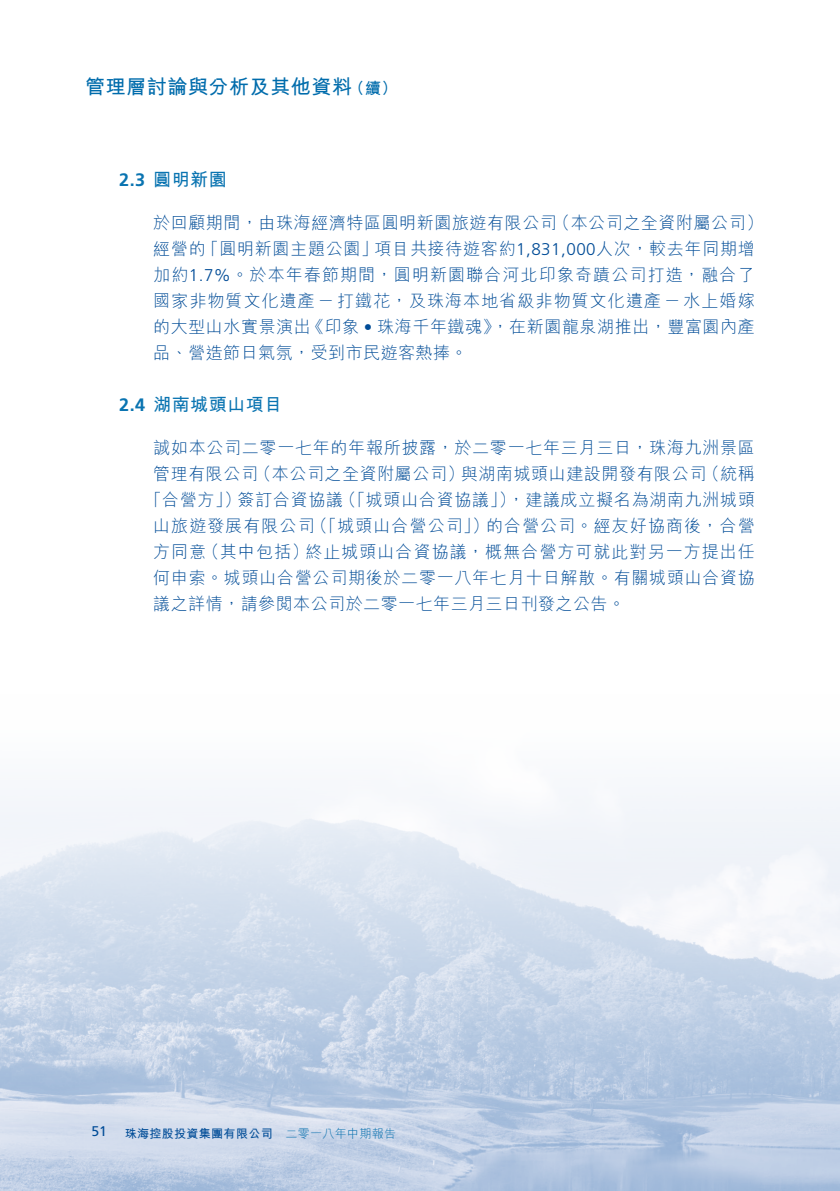
<style>
.page{position:relative;width:840px;height:1191px;background:#fff}
.page>*{position:absolute;margin:0;border:0;box-sizing:border-box;transform-origin:0 0}
.t1{font:700 20px "M Hei HK";letter-spacing:.03em;color:#006cac}
.t2{font:700 18px "M Hei HK";letter-spacing:.03em;color:#0a74b1}
.t3{font:300 17px/26px "M Hei HK";letter-spacing:.04em;color:#004c97}
.t4{font:300 17px "M Hei HK";letter-spacing:.06em;color:#004c97}
.t5{font:14px "Frutiger LT Std";color:#004c97}
.t6{font:700 12px "M Hei HK";letter-spacing:.03em;color:#004c97}
.s1{font-size:16px}
.s2{font-family:"Frutiger LT Std"}
.s3{font-weight:300;color:#006cac}
</style>
<div class="page">
<img style="left:0;top:791px;width:839px;height:400px">
<p class="t1" style="left:85px;top:73px;width:314px">管理層討論與分析及其他資料<span class="s1">（續）</span></p>
<p class="t2" style="left:119px;top:166px;width:109px"><span class="s2">2.3</span> 圓明新園</p>
<p class="t3" style="left:153px;top:209px;width:611px">於回顧期間，由珠海經濟特區圓明新園旅遊有限公司（本公司之全資附屬公司）經營的「圓明新園主題公園」項目共接待遊客約<span class="s2">1,831,000</span>人次，較去年同期增加約<span class="s2">1.7%</span>。於本年春節期間，圓明新園聯合河北印象奇蹟公司打造，融合了國家非物質文化遺產－打鐵花，及珠海本地省級非物質文化遺產－水上婚嫁的大型山水實景演出《印象 <span class="s2">•</span> 珠海千年鐵魂》，在新園龍泉湖推出，豐富園內產品、營造節日氣氛，受到市民遊客熱捧。</p>
<p class="t2" style="left:119px;top:391px;width:165px"><span class="s2">2.4</span> 湖南城頭山項目</p>
<p class="t3" style="left:153px;top:434px;width:603px">誠如本公司二零一七年的年報所披露，於二零一七年三月三日，珠海九洲景區</p>
<p class="t3" style="left:153px;top:460px;width:602px">管理有限公司（本公司之全資附屬公司）與湖南城頭山建設開發有限公司（統稱</p>
<p class="t3" style="left:145px;top:486px;width:611px">「合營方」）簽訂合資協議（「城頭山合資協議」），建議成立擬名為湖南九洲城頭</p>
<p class="t4" style="left:153px;top:514px;width:602px">山旅遊發展有限公司（「城頭山合營公司」）的合營公司。經友好協商後，合營</p>
<p class="t4" style="left:153px;top:540px;width:602px">方同意（其中包括）終止城頭山合資協議，概無合營方可就此對另一方提出任</p>
<p class="t3" style="left:153px;top:564px;width:603px">何申索。城頭山合營公司期後於二零一八年七月十日解散。有關城頭山合資協</p>
<p class="t3" style="left:153px;top:590px;width:473px">議之詳情，請參閱本公司於二零一七年三月三日刊發之公告。</p>
<p class="t5" style="left:91px;top:1123px;width:17px">51</p>
<p class="t6" style="left:125px;top:1124px;width:272px">珠海控股投資集團有限公司 <span class="s3">二零一八年中期報告</span></p>
</div>
